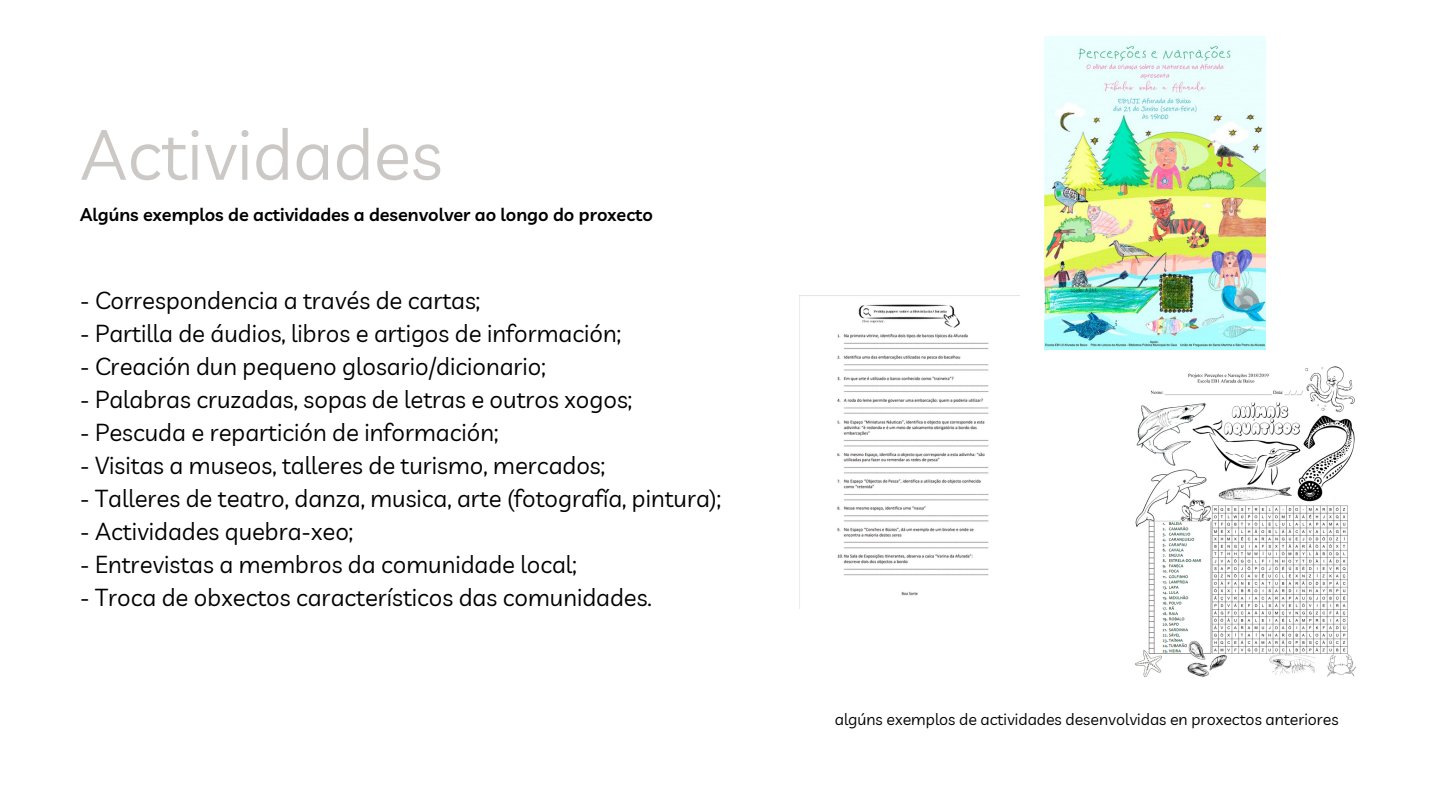
<style>
.page{position:relative;width:1440px;height:810px;background:#fff}
.page>*{position:absolute;margin:0;border:0;box-sizing:border-box;transform-origin:0 0}
.t1{font:70px "Livvic";color:#cbc8c5}
.t2{font:24px "Livvic";color:#000}
.t3{font:600 18px "Livvic";color:#000}
.t4{font:16px "Livvic";color:#000}
</style>
<div class="page">
<img style="left:1135px;top:366px;width:221px;height:311px">
<img style="left:799px;top:296px;width:190px;height:313px">
<img style="left:1044px;top:36px;width:221px;height:313px">
<p class="t1" style="left:80px;top:109px;width:364px">Actividades</p>
<p class="t3" style="left:80px;top:203px;width:574px">Algúns exemplos de actividades a desenvolver ao longo do proxecto</p>
<p class="t2" style="left:80px;top:285px;width:401px">- Correspondencia a través de cartas;</p>
<p class="t2" style="left:80px;top:318px;width:542px">- Partilla de áudios, libros e artigos de información;</p>
<p class="t2" style="left:80px;top:351px;width:467px">- Creación dun pequeno glosario/dicionario;</p>
<p class="t2" style="left:80px;top:384px;width:554px">- Palabras cruzadas, sopas de letras e outros xogos;</p>
<p class="t2" style="left:80px;top:417px;width:420px">- Pescuda e repartición de información;</p>
<p class="t2" style="left:80px;top:450px;width:526px">- Visitas a museos, talleres de turismo, mercados;</p>
<p class="t2" style="left:80px;top:483px;width:643px">- Talleres de teatro, danza, musica, arte (fotografía, pintura);</p>
<p class="t2" style="left:80px;top:516px;width:275px">- Actividades quebra-xeo;</p>
<p class="t2" style="left:80px;top:549px;width:498px">- Entrevistas a membros da comunidade local;</p>
<p class="t2" style="left:80px;top:582px;width:573px">- Troca de obxectos característicos das comunidades.</p>
<p class="t4" style="left:835px;top:709px;width:505px">algúns exemplos de actividades desenvolvidas en proxectos anteriores</p>
</div>
